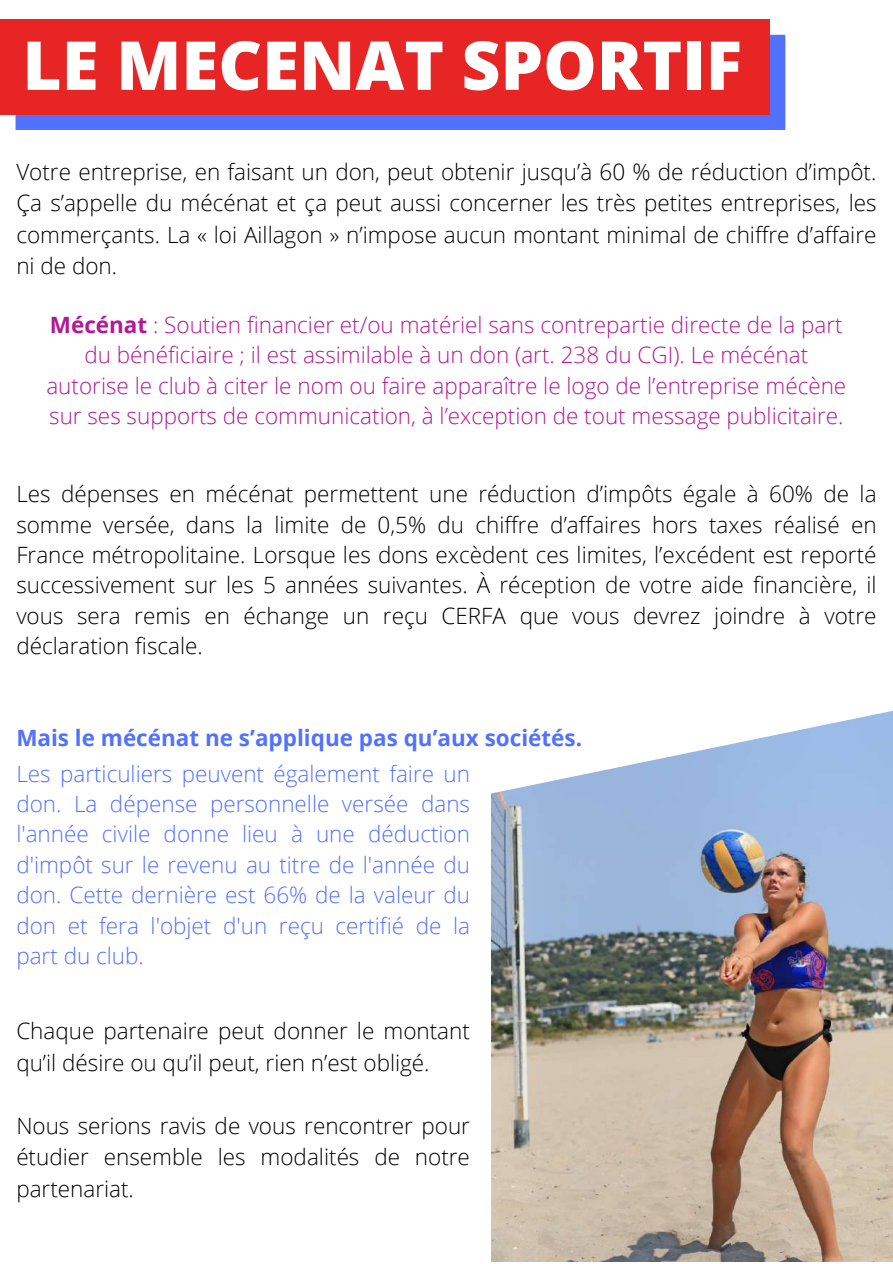
<style>
.page{position:relative;width:893px;height:1264px;background:#fff}
.page>*{position:absolute;margin:0;border:0;box-sizing:border-box;transform-origin:0 0}
.t1{font:800 67.5px "Open Sans";color:#fff}
.t2{font:300 22.5px/31.5px "Open Sans";color:#000;text-align:justify}
.t3{font:300 22.5px/30.3px "Open Sans";color:#b41896;text-align:center}
.t4{font:300 22.5px/30.3px "Open Sans";color:#5271ff;text-align:justify}
.t5{font:700 22.5px "Open Sans";color:#5271ff}
.s1{font-weight:700}
</style>
<div class="page">
<div style="left:16px;top:35px;width:769px;height:95px;background:#5271ff"></div>
<div style="left:0;top:19px;width:769px;height:96px;background:#e82525"></div>
<img style="left:492px;top:889px;width:400px;height:372px">
<svg style="left:491px;top:711px;width:401px;height:178px;fill:#9ebbe3"></svg>
<h1 class="t1" style="left:22px;top:18px;width:721px">LE MECENAT SPORTIF</h1>
<p class="t2" style="left:16px;top:155px;width:861px">Votre entreprise, en faisant un don, peut obtenir jusqu’à 60 % de réduction d’impôt.<br>Ça s’appelle du mécénat et ça peut aussi concerner les très petites entreprises, les commerçants. La « loi Aillagon » n’impose aucun montant minimal de chiffre d’affaire ni de don.</p>
<p class="t3" style="left:46px;top:309px;width:801px"><span class="s1">Mécénat</span> : Soutien financier et/ou matériel sans contrepartie directe de la part du bénéficiaire ; il est assimilable à un don (art. 238 du CGI). Le mécénat autorise le club à citer le nom ou faire apparaître le logo de l’entreprise mécène sur ses supports de communication, à l’exception de tout message publicitaire.</p>
<p class="t2" style="left:16px;top:478px;width:861px;line-height:30.3px">Les dépenses en mécénat permettent une réduction d’impôts égale à 60% de la somme versée, dans la limite de 0,5% du chiffre d’affaires hors taxes réalisé en France métropolitaine. Lorsque les dons excèdent ces limites, l’excédent est reporté successivement sur les 5 années suivantes. À réception de votre aide financière, il vous sera remis en échange un reçu CERFA que vous devrez joindre à votre déclaration fiscale.</p>
<p class="t5" style="left:16px;top:722px;width:567px">Mais le mécénat ne s’applique pas qu’aux sociétés.</p>
<p class="t4" style="left:16px;top:757px;width:455px">Les particuliers peuvent également faire un don. La dépense personnelle versée dans l'année civile donne lieu à une déduction d'impôt sur le revenu au titre de l'année du don. Cette dernière est 66% de la valeur du don et fera l'objet d'un reçu certifié de la part du club.</p>
<p class="t2" style="left:16px;top:1014px;width:455px">Chaque partenaire peut donner le montant qu’il désire ou qu’il peut, rien n’est obligé.</p>
<p class="t2" style="left:16px;top:1109px;width:455px">Nous serions ravis de vous rencontrer pour étudier ensemble les modalités de notre partenariat.</p>
</div>
